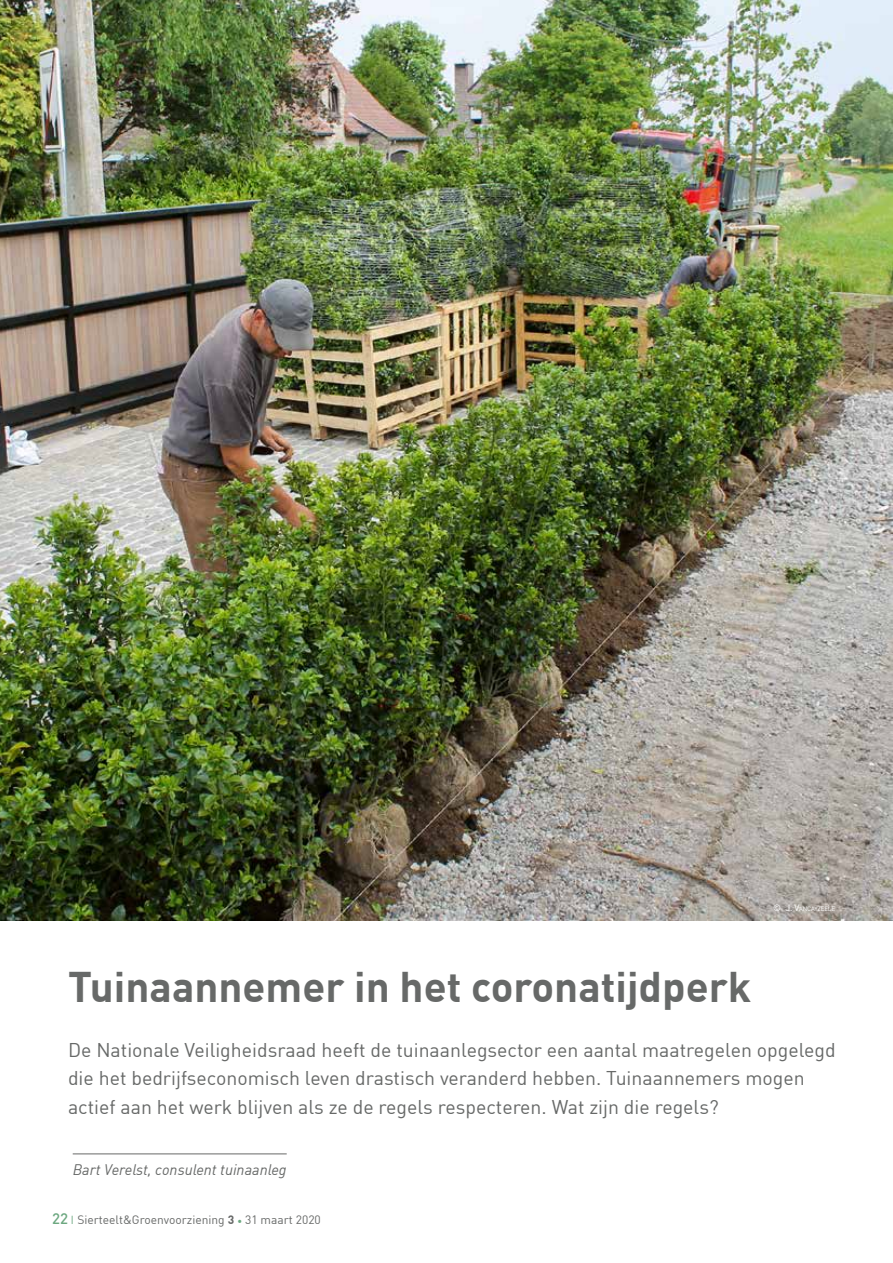
<style>
.page{position:relative;width:893px;height:1263px;background:#fff}
.page>*{position:absolute;margin:0;border:0;box-sizing:border-box;transform-origin:0 0}
.t1{font:700 42px "DIN Offc Pro";color:#676968}
.t2{font:19.5px/28.5px "DIN Offc Pro";color:#676968}
.t3{font:italic 15px "DIN Offc Pro";color:#676968}
.t4{font:12px "DIN Offc Pro";color:#676968}
.t5{font:6.3px "DIN Offc Pro";letter-spacing:-.03em;color:#fff}
.s1{font-size:9px}
.s2{font-weight:500;font-size:15px;color:#6ca880}
.s3{font-weight:700}
.s4{font-family:"Minion Pro";color:#6ca880}
</style>
<div class="page">
<hr style="left:73px;top:1154px;width:214px;height:1px;background:#676968">
<img style="left:0;top:0;width:893px;height:921px">
<p class="t5" style="left:773px;top:903px;width:64px"><span class="s1">© J. V</span>ANCAYZEELE</p>
<h1 class="t1" style="left:68px;top:952px;width:685px">Tuinaannemer in het coronatijdperk</h1>
<p class="t2" style="left:68px;top:1033px;width:769px">De Nationale Veiligheidsraad heeft de tuinaanlegsector een aantal maatregelen opgelegd die het bedrijfseconomisch leven drastisch veranderd hebben. Tuinaannemers mogen actief aan het werk blijven als ze de regels respecteren. Wat zijn die regels?</p>
<p class="t3" style="left:73px;top:1158px;width:215px">Bart Verelst, consulent tuinaanleg</p>
<p class="t4" style="left:52px;top:1210px;width:270px"><span class="s2">22</span> Sierteelt&amp;Groenvoorziening <span class="s3">3</span> <span class="s4">•</span> 31 maart 2020</p>
</div>
